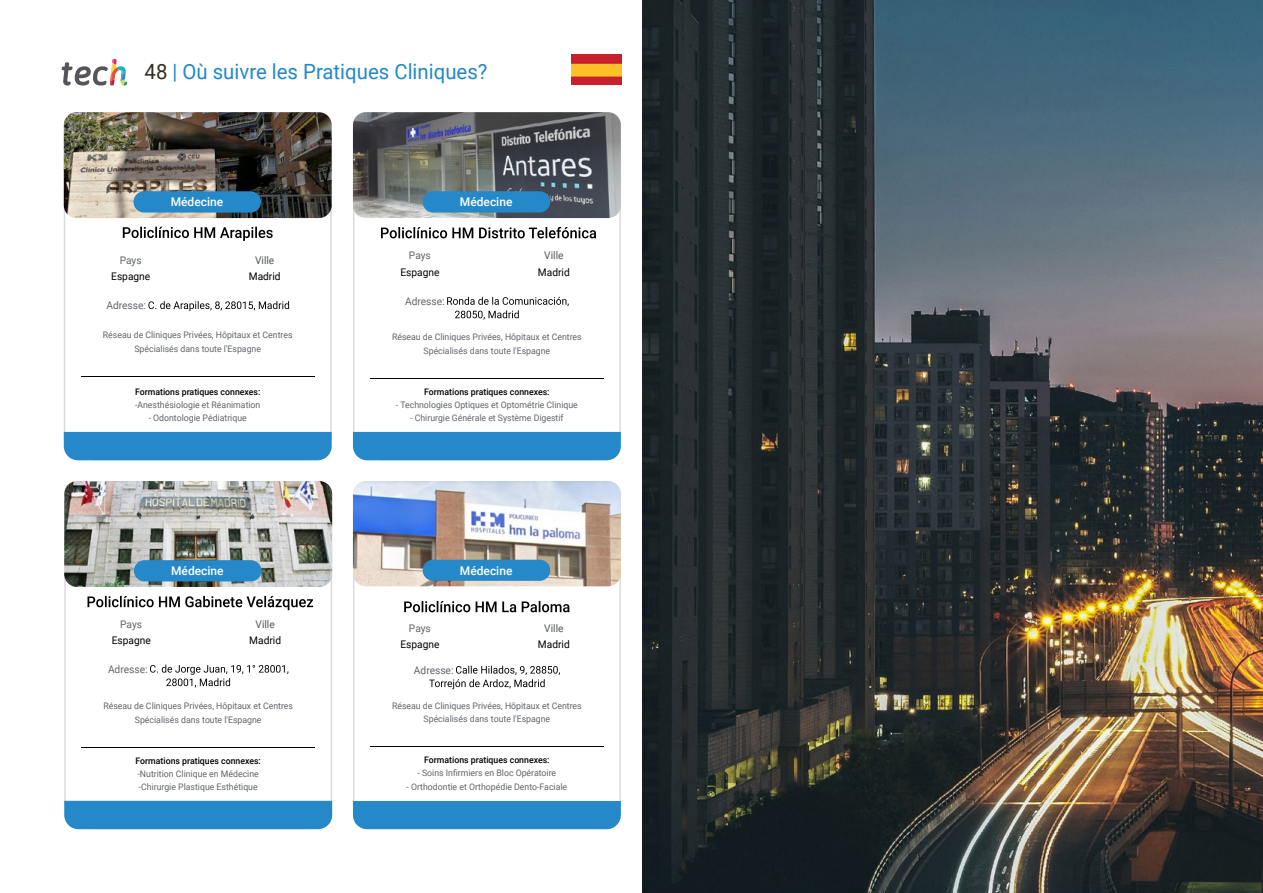
<style>
.page{position:relative;width:1263px;height:893px;background:#fff}
.page>*{position:absolute;margin:0;border:0;box-sizing:border-box;transform-origin:0 0}
.t1{font:21px "Roboto";color:#2488c9}
.t2{font:500 12px "Roboto";color:#fff}
.t3{font:10.5px "Roboto";color:#000}
.t4{font:10.5px "Roboto";color:#61646a}
.t5{font:10.5px "Roboto";color:#52555b}
.t6{font:9px/13.5px "Roboto";color:#61646a;text-align:center}
.t7{font:500 9px "Roboto";color:#000}
.s1{color:#312e20}
</style>
<div class="page">
<img style="left:642px;top:0;width:621px;height:893px">
<svg style="left:62px;top:59px;width:65px;height:27px"></svg>
<img style="left:572px;top:54px;width:49px;height:31px">
<svg style="left:63px;top:123px;width:269px;height:338px"></svg>
<img style="left:64px;top:112px;width:268px;height:106px">
<div style="left:133px;top:191px;width:128px;height:22px;background:#2488c9;border-radius:11px"></div>
<div style="left:64px;top:432px;width:268px;height:28px;background:#2488c9"></div>
<hr style="left:81px;top:376px;width:234px;height:1px;background:#000">
<svg style="left:123px;top:227px;width:150px;height:14px"></svg>
<svg style="left:148px;top:301px;width:141px;height:10px"></svg>
<svg style="left:352px;top:136px;width:269px;height:325px"></svg>
<img style="left:353px;top:112px;width:268px;height:106px">
<div style="left:423px;top:191px;width:127px;height:22px;background:#2488c9;border-radius:11px"></div>
<div style="left:353px;top:432px;width:268px;height:28px;background:#2488c9"></div>
<hr style="left:370px;top:378px;width:234px;height:1px;background:#000">
<svg style="left:381px;top:227px;width:215px;height:11px"></svg>
<svg style="left:447px;top:297px;width:122px;height:23px"></svg>
<svg style="left:64px;top:492px;width:269px;height:338px"></svg>
<img style="left:64px;top:481px;width:268px;height:106px">
<div style="left:134px;top:560px;width:127px;height:21px;background:#2488c9;border-radius:11px"></div>
<div style="left:64px;top:801px;width:268px;height:28px;background:#2488c9"></div>
<hr style="left:81px;top:747px;width:234px;height:1px;background:#000">
<svg style="left:88px;top:596px;width:225px;height:14px"></svg>
<svg style="left:150px;top:665px;width:138px;height:22px"></svg>
<svg style="left:352px;top:527px;width:269px;height:277px"></svg>
<img style="left:353px;top:481px;width:268px;height:105px">
<div style="left:423px;top:560px;width:127px;height:21px;background:#2488c9;border-radius:11px"></div>
<div style="left:353px;top:801px;width:268px;height:28px;background:#2488c9"></div>
<hr style="left:370px;top:746px;width:234px;height:1px;background:#000">
<svg style="left:404px;top:601px;width:166px;height:11px"></svg>
<svg style="left:429px;top:666px;width:131px;height:23px"></svg>
<h1 class="t1" style="left:145px;top:57px;width:344px"><span class="s1">48</span> | Où suivre les Pratiques Cliniques?</h1>
<h2 class="t2" style="left:171px;top:194px;width:54px">Médecine</h2>
<h2 class="t2" style="left:460px;top:194px;width:54px">Médecine</h2>
<p class="t4" style="left:120px;top:252px;width:23px">Pays</p>
<p class="t3" style="left:111px;top:269px;width:41px">Espagne</p>
<p class="t5" style="left:255px;top:252px;width:21px">Ville</p>
<p class="t3" style="left:249px;top:269px;width:33px">Madrid</p>
<p class="t4" style="left:409px;top:248px;width:23px">Pays</p>
<p class="t3" style="left:400px;top:264px;width:41px">Espagne</p>
<p class="t5" style="left:544px;top:248px;width:21px">Ville</p>
<p class="t3" style="left:538px;top:264px;width:33px">Madrid</p>
<p class="t4" style="left:106px;top:298px;width:41px">Adresse:</p>
<p class="t6" style="left:103px;top:328px;width:191px">Réseau de Cliniques Privées, Hôpitaux et Centres<br>Spécialisés dans toute l'Espagne</p>
<p class="t7" style="left:135px;top:385px;width:127px">Formations pratiques connexes:</p>
<p class="t6" style="left:135px;top:398px;width:127px">-Anesthésiologie et Réanimation</p>
<p class="t6" style="left:149px;top:411px;width:100px">- Odontologie Pédiatrique</p>
<p class="t4" style="left:405px;top:294px;width:41px">Adresse:</p>
<p class="t6" style="left:392px;top:330px;width:191px">Réseau de Cliniques Privées, Hôpitaux et Centres<br>Spécialisés dans toute l'Espagne</p>
<p class="t7" style="left:424px;top:385px;width:127px">Formations pratiques connexes:</p>
<p class="t6" style="left:396px;top:398px;width:183px">- Technologies Optiques et Optométrie Clinique</p>
<p class="t6" style="left:410px;top:411px;width:155px">- Chirurgie Générale et Système Digestif</p>
<h2 class="t2" style="left:171px;top:563px;width:54px">Médecine</h2>
<h2 class="t2" style="left:460px;top:562px;width:54px">Médecine</h2>
<p class="t4" style="left:120px;top:617px;width:23px">Pays</p>
<p class="t3" style="left:112px;top:633px;width:41px">Espagne</p>
<p class="t5" style="left:256px;top:617px;width:21px">Ville</p>
<p class="t3" style="left:249px;top:633px;width:33px">Madrid</p>
<p class="t4" style="left:409px;top:620px;width:23px">Pays</p>
<p class="t3" style="left:400px;top:637px;width:41px">Espagne</p>
<p class="t5" style="left:544px;top:620px;width:21px">Ville</p>
<p class="t3" style="left:538px;top:637px;width:33px">Madrid</p>
<p class="t4" style="left:108px;top:661px;width:41px">Adresse:</p>
<p class="t6" style="left:103px;top:699px;width:191px">Réseau de Cliniques Privées, Hôpitaux et Centres<br>Spécialisés dans toute l'Espagne</p>
<p class="t7" style="left:136px;top:754px;width:127px">Formations pratiques connexes:</p>
<p class="t6" style="left:138px;top:767px;width:123px;text-align:left">-Nutrition Clinique en Médecine -Chirurgie Plastique Esthétique</p>
<p class="t4" style="left:414px;top:662px;width:41px">Adresse:</p>
<p class="t6" style="left:392px;top:699px;width:191px">Réseau de Cliniques Privées, Hôpitaux et Centres<br>Spécialisés dans toute l'Espagne</p>
<p class="t7" style="left:424px;top:753px;width:127px">Formations pratiques connexes:</p>
<p class="t6" style="left:418px;top:766px;width:140px">- Soins Infirmiers en Bloc Opératoire</p>
<p class="t6" style="left:407px;top:779px;width:162px">- Orthodontie et Orthopédie Dento-Faciale</p>
</div>
